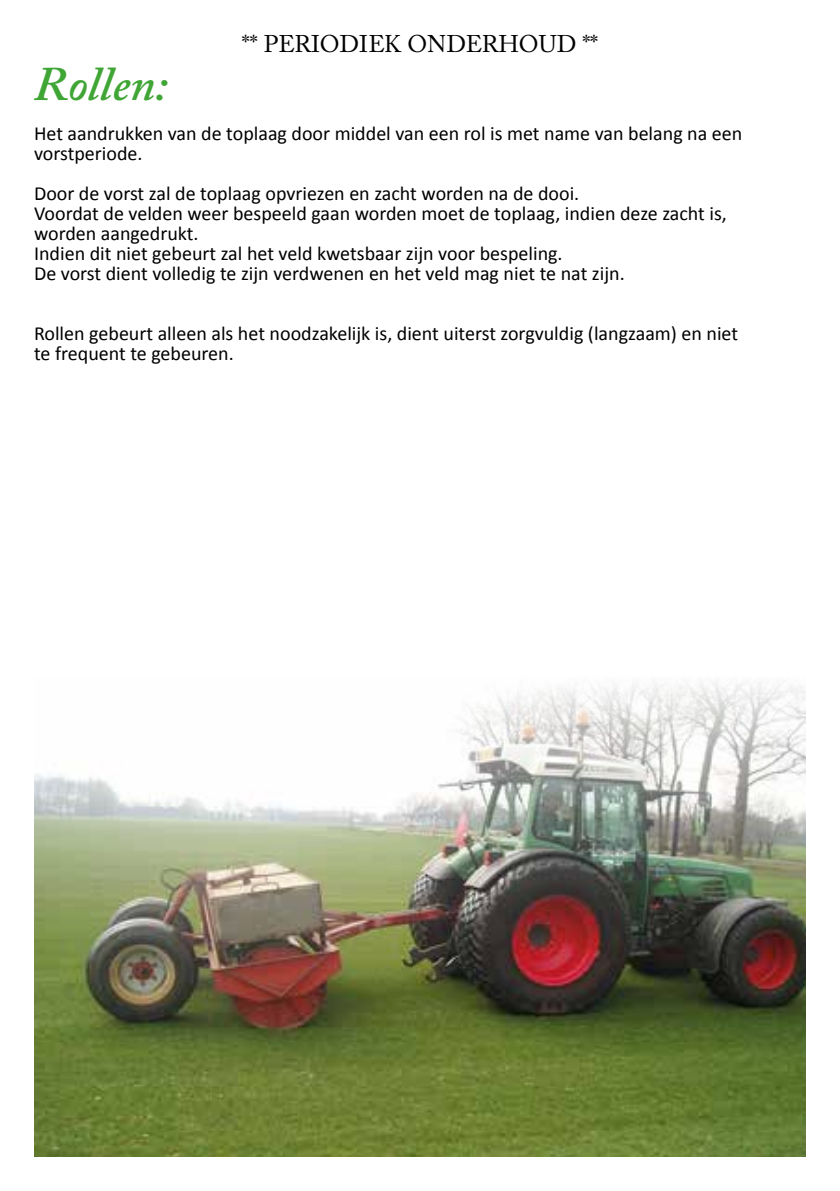
<style>
.page{position:relative;width:840px;height:1191px;background:#fff}
.page>*{position:absolute;margin:0;border:0;box-sizing:border-box;transform-origin:0 0}
.t1{font:italic 600 48px "Adobe Caslon Pro";color:#3fa535}
.t2{font:24px "Adobe Caslon Pro";color:#000}
.t3{font:20px/20px "Calibri";color:#000}
</style>
<div class="page">
<img style="left:34px;top:682px;width:771px;height:475px">
<p class="t2" style="left:242px;top:29px;width:357px">** PERIODIEK ONDERHOUD **</p>
<h1 class="t1" style="left:34px;top:55px;width:135px">Rollen:</h1>
<p class="t3" style="left:34px;top:122px;width:709px">Het aandrukken van de toplaag door middel van een rol is met name van belang na een vorstperiode.</p>
<p class="t3" style="left:34px;top:182px;width:694px">Door de vorst zal de toplaag opvriezen en zacht worden na de dooi.<br>Voordat de velden weer bespeeld gaan worden moet de toplaag, indien deze zacht is, worden aangedrukt.<br>Indien dit niet gebeurt zal het veld kwetsbaar zijn voor bespeling.<br>De vorst dient volledig te zijn verdwenen en het veld mag niet te nat zijn.</p>
<p class="t3" style="left:34px;top:322px;width:705px">Rollen gebeurt alleen als het noodzakelijk is, dient uiterst zorgvuldig (langzaam) en niet te frequent te gebeuren.</p>
</div>
